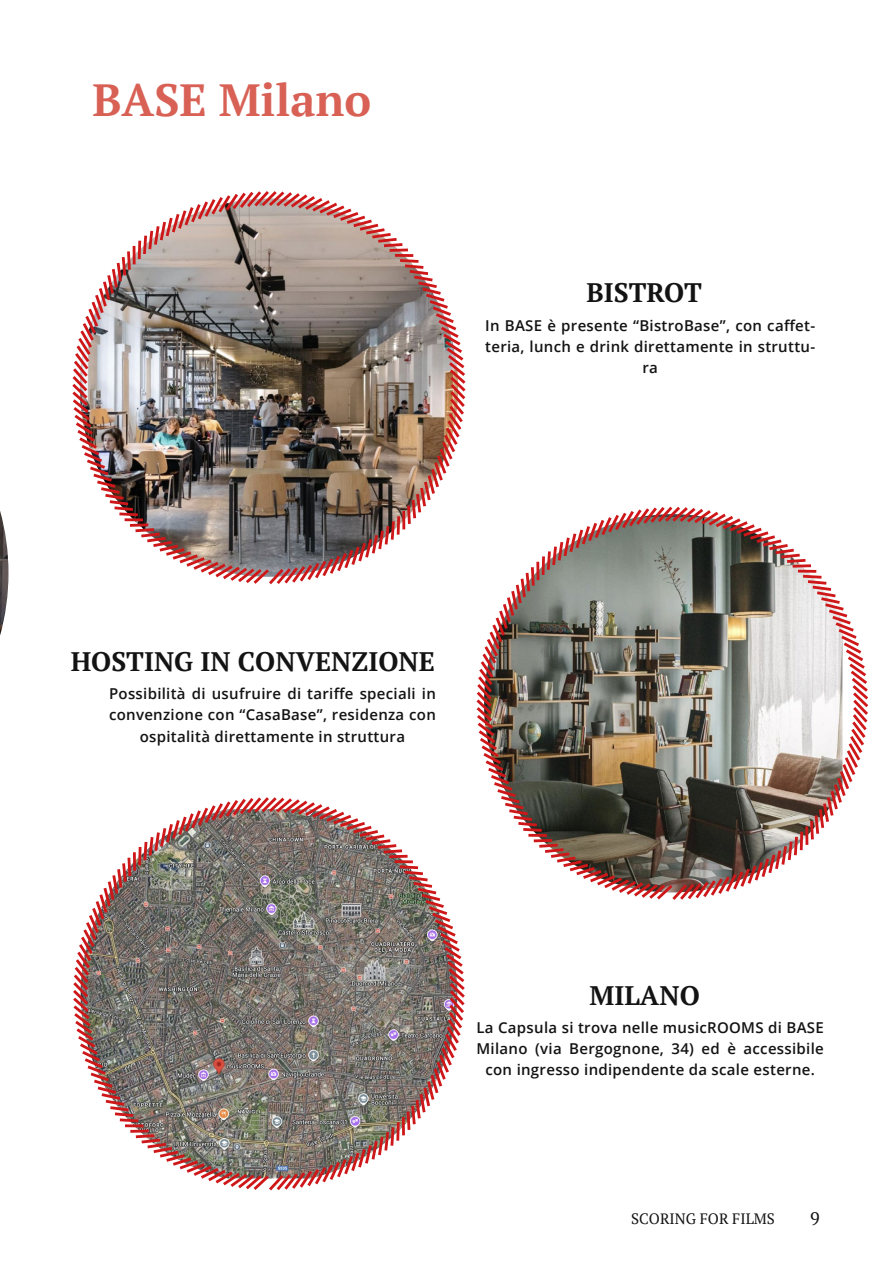
<style>
.page{position:relative;width:893px;height:1263px;background:#fff}
.page>*{position:absolute;margin:0;border:0;box-sizing:border-box;transform-origin:0 0}
.t1{font:700 45px "PT Serif";color:#d86055}
.t2{font:700 26.7px "PT Serif";color:#131313}
.t3{font:18px "PT Serif";color:#131313}
.t4{font:600 15px/21px "Open Sans";letter-spacing:.02em;color:#131313;text-align:center}
.t5{font:15px "PT Serif";color:#131313}
</style>
<div class="page">
<img style="left:0;top:511px;width:9px;height:125px">
<img style="left:72px;top:191px;width:394px;height:394px">
<img style="left:73px;top:797px;width:392px;height:394px">
<img style="left:476px;top:506px;width:393px;height:394px">
<h1 class="t1" style="left:92px;top:71px;width:280px">BASE Milano</h1>
<h2 class="t2" style="left:587px;top:275px;width:117px">BISTROT</h2>
<p class="t4" style="left:485px;top:314px;width:331px">In BASE è presente “BistroBase”, con caffet&shy;teria, lunch e drink direttamente in struttu&shy;ra</p>
<h2 class="t2" style="left:71px;top:644px;width:366px">HOSTING IN CONVENZIONE</h2>
<p class="t4" style="left:109px;top:683px;width:328px">Possibilità di usufruire di tariffe speciali in convenzione con “CasaBase”, residenza con ospitalità direttamente in struttura</p>
<h2 class="t2" style="left:590px;top:978px;width:112px">MILANO</h2>
<p class="t4" style="left:476px;top:1017px;width:349px">La Capsula si trova nelle musicROOMS di BASE<br>Milano (via Bergognone, 34) ed è accessibile con ingresso indipendente da scale esterne.</p>
<p class="t5" style="left:631px;top:1209px;width:145px">SCORING FOR FILMS</p>
<p class="t3" style="left:810px;top:1206px;width:11px">9</p>
</div>
